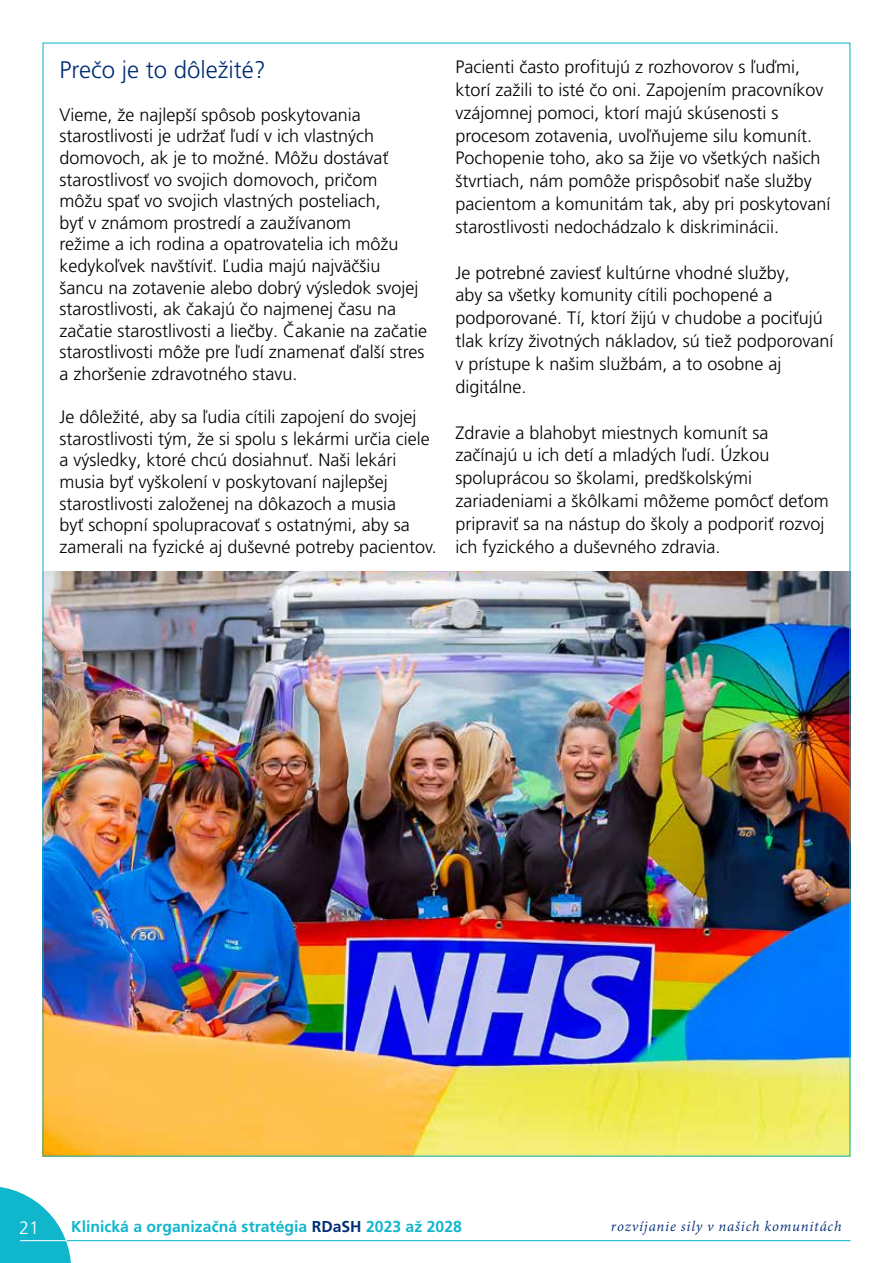
<style>
.page{position:relative;width:893px;height:1263px;background:#fff}
.page>*{position:absolute;margin:0;border:0;box-sizing:border-box;transform-origin:0 0}
.t1{font:300 24px "Frutiger LT Pro";color:#002d74}
.t2{font:300 18px/21.6px "Frutiger LT Pro";color:#000}
.t3{font:300 18px "Frutiger LT Pro";color:#fff}
.t4{font:700 15.75px "Frutiger LT Pro";color:#0fb6cc}
.t5{font:italic 15.75px "Adobe Devanagari";letter-spacing:.05em;color:#002d74}
.s1{color:#002d74}
</style>
<div class="page">
<hr style="left:20px;top:1240px;width:830px;height:1px;background:#0fb6cc">
<svg style="left:0;top:1187px;width:71px;height:76px"></svg>
<hr style="left:20px;top:1240px;width:47px;height:1px;background:#fff">
<img style="left:45px;top:572px;width:803px;height:583px">
<h1 class="t1" style="left:60px;top:55px;width:208px">Prečo je to dôležité?</h1>
<p class="t2" style="left:60px;top:104px;width:369px">Vieme, že najlepší spôsob poskytovania starostlivosti je udržať ľudí v ich vlastných domovoch, ak je to možné. Môžu dostávať starostlivosť vo svojich domovoch, pričom<br>môžu spať vo svojich vlastných posteliach,<br>byť v známom prostredí a zaužívanom<br>režime a ich rodina a opatrovatelia ich môžu kedykoľvek navštíviť. Ľudia majú najväčšiu šancu na zotavenie alebo dobrý výsledok svojej starostlivosti, ak čakajú čo najmenej času na začatie starostlivosti a liečby. Čakanie na začatie starostlivosti môže pre ľudí znamenať ďalší stres a zhoršenie zdravotného stavu.</p>
<p class="t2" style="left:60px;top:406px;width:379px">Je dôležité, aby sa ľudia cítili zapojení do svojej starostlivosti tým, že si spolu s lekármi určia ciele a výsledky, ktoré chcú dosiahnuť. Naši lekári musia byť vyškolení v poskytovaní najlepšej starostlivosti založenej na dôkazoch a musia<br>byť schopní spolupracovať s ostatnými, aby sa zamerali na fyzické aj duševné potreby pacientov.</p>
<p class="t2" style="left:455px;top:55px;width:377px;line-height:22.8px">Pacienti často profitujú z rozhovorov s ľuďmi, ktorí zažili to isté čo oni. Zapojením pracovníkov vzájomnej pomoci, ktorí majú skúsenosti s procesom zotavenia, uvoľňujeme silu komunít.<br>Pochopenie toho, ako sa žije vo všetkých našich štvrtiach, nám pomôže prispôsobiť naše služby pacientom a komunitám tak, aby pri poskytovaní starostlivosti nedochádzalo k diskriminácii.</p>
<p class="t2" style="left:455px;top:261px;width:379px;line-height:22.8px">Je potrebné zaviesť kultúrne vhodné služby,<br>aby sa všetky komunity cítili pochopené a podporované. Tí, ktorí žijú v chudobe a pociťujú tlak krízy životných nákladov, sú tiež podporovaní v prístupe k našim službám, a to osobne aj digitálne.</p>
<p class="t2" style="left:455px;top:421px;width:375px;line-height:22.8px">Zdravie a blahobyt miestnych komunít sa začínajú u ich detí a mladých ľudí. Úzkou spoluprácou so školami, predškolskými zariadeniami a škôlkami môžeme pomôcť deťom pripraviť sa na nástup do školy a podporiť rozvoj ich fyzického a duševného zdravia.</p>
<p class="t3" style="left:19px;top:1217px;width:22px">21</p>
<p class="t4" style="left:71px;top:1217px;width:392px">Klinická a organizačná stratégia <span class="s1">RDaSH</span> 2023 až 2028</p>
<p class="t5" style="left:611px;top:1217px;width:232px">rozvíjanie sily v našich komunitách</p>
</div>
